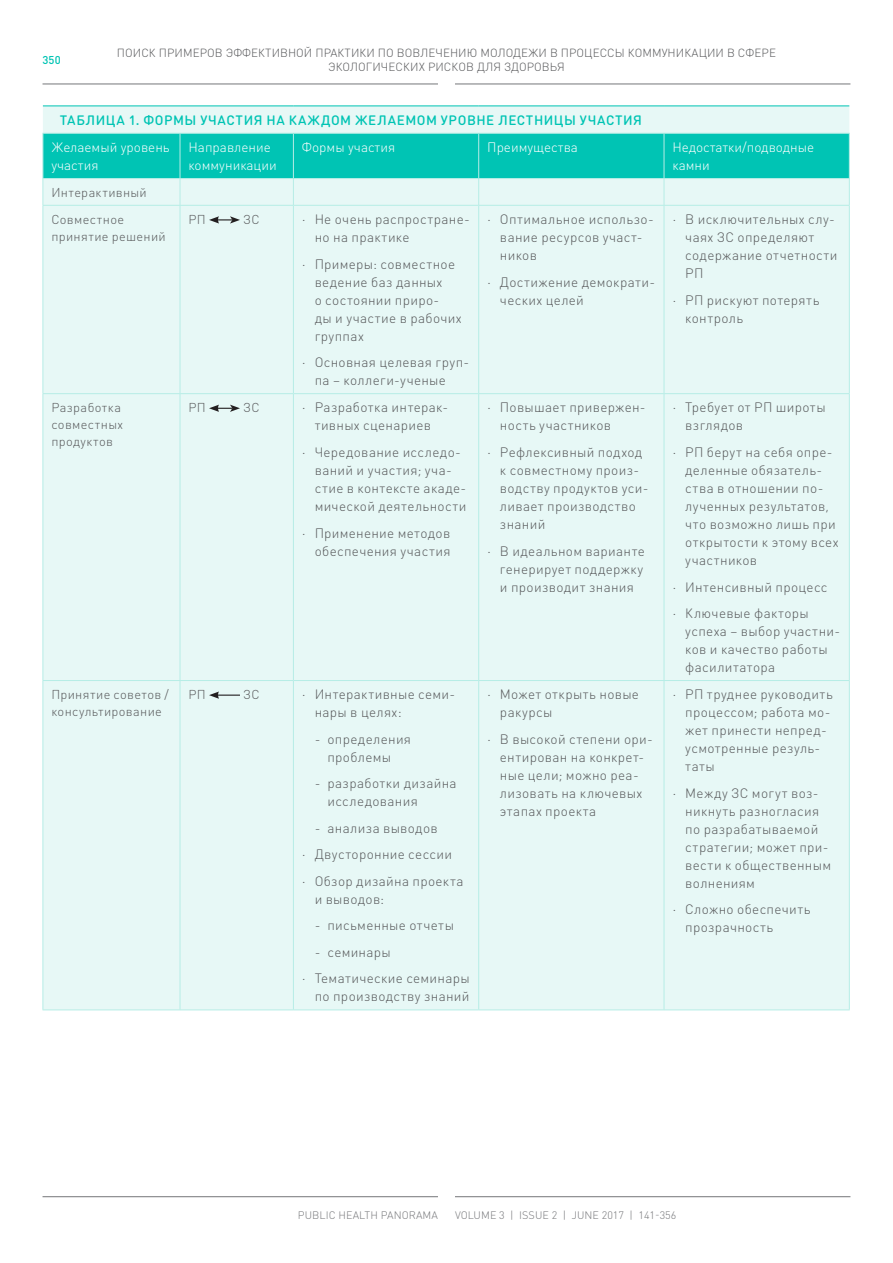
<style>
.page{position:relative;width:893px;height:1263px;background:#fff}
.page>*{position:absolute;margin:0;border:0;box-sizing:border-box;transform-origin:0 0}
.t1{font:300 13.5px/18px "DIN Round Pro";letter-spacing:.025em;color:#57585a}
.TABLE_HEADER{font:300 13.5px/18px "DIN Round Pro";color:#fff}
.TABLE_TITLE{font:500 13.5px "DIN Round Pro";letter-spacing:.045em;color:#00c4b4}
.TABLE_BODY_RU{font:300 12.75px/17.2px "DIN Round Pro";letter-spacing:.025em;color:#57585a}
.t2{font:300 11.7px/14.1px "DIN Round Pro";letter-spacing:.005em;color:#57585a;text-align:center}
.t3{font:500 11.25px "DIN Round Pro";color:#00c4b4}
.t4{font:300 10.8px "DIN Round Pro";letter-spacing:.005em;color:#757679}
</style>
<div class="page">
<hr style="left:43px;top:84px;width:395px;height:1px;background:#757679">
<hr style="left:455px;top:84px;width:395px;height:1px;background:#757679">
<hr style="left:43px;top:1196px;width:395px;height:1px;background:#757679">
<hr style="left:455px;top:1196px;width:395px;height:1px;background:#757679">
<div style="left:43px;top:107px;width:806px;height:902px;background:#e7f8f6"></div>
<hr style="left:43px;top:205px;width:137px;height:1px;background:#b6ede6">
<hr style="left:180px;top:205px;width:113px;height:1px;background:#b6ede6">
<hr style="left:180px;top:206px;width:1px;height:187px;background:#b6ede6">
<hr style="left:293px;top:205px;width:186px;height:1px;background:#b6ede6">
<hr style="left:293px;top:206px;width:1px;height:187px;background:#b6ede6">
<hr style="left:479px;top:205px;width:185px;height:1px;background:#b6ede6">
<hr style="left:478px;top:206px;width:1px;height:187px;background:#b6ede6">
<hr style="left:664px;top:205px;width:186px;height:1px;background:#b6ede6">
<hr style="left:664px;top:206px;width:1px;height:187px;background:#b6ede6">
<hr style="left:43px;top:393px;width:137px;height:1px;background:#b6ede6">
<hr style="left:180px;top:393px;width:113px;height:1px;background:#b6ede6">
<hr style="left:180px;top:394px;width:1px;height:286px;background:#b6ede6">
<hr style="left:293px;top:393px;width:186px;height:1px;background:#b6ede6">
<hr style="left:293px;top:394px;width:1px;height:286px;background:#b6ede6">
<hr style="left:479px;top:393px;width:185px;height:1px;background:#b6ede6">
<hr style="left:478px;top:394px;width:1px;height:286px;background:#b6ede6">
<hr style="left:664px;top:393px;width:186px;height:1px;background:#b6ede6">
<hr style="left:664px;top:394px;width:1px;height:286px;background:#b6ede6">
<hr style="left:43px;top:680px;width:137px;height:1px;background:#b6ede6">
<hr style="left:180px;top:680px;width:113px;height:1px;background:#b6ede6">
<hr style="left:180px;top:681px;width:1px;height:328px;background:#b6ede6">
<hr style="left:293px;top:680px;width:186px;height:1px;background:#b6ede6">
<hr style="left:293px;top:681px;width:1px;height:328px;background:#b6ede6">
<hr style="left:479px;top:680px;width:185px;height:1px;background:#b6ede6">
<hr style="left:478px;top:681px;width:1px;height:328px;background:#b6ede6">
<hr style="left:664px;top:680px;width:186px;height:1px;background:#b6ede6">
<hr style="left:664px;top:681px;width:1px;height:328px;background:#b6ede6">
<hr style="left:43px;top:1009px;width:137px;height:1px;background:#b6ede6">
<hr style="left:180px;top:1009px;width:113px;height:1px;background:#b6ede6">
<hr style="left:293px;top:1009px;width:186px;height:1px;background:#b6ede6">
<hr style="left:479px;top:1009px;width:185px;height:1px;background:#b6ede6">
<hr style="left:664px;top:1009px;width:186px;height:1px;background:#b6ede6">
<hr style="left:43px;top:106px;width:137px;height:1px;background:#00c4b4">
<hr style="left:180px;top:106px;width:113px;height:1px;background:#00c4b4">
<hr style="left:293px;top:106px;width:186px;height:1px;background:#00c4b4">
<hr style="left:479px;top:106px;width:185px;height:1px;background:#00c4b4">
<hr style="left:664px;top:106px;width:185px;height:1px;background:#00c4b4">
<svg style="left:43px;top:133px;width:807px;height:72px;background:#58d7cd"></svg>
<hr style="left:43px;top:206px;width:1px;height:187px;background:#b6ede6">
<hr style="left:849px;top:206px;width:1px;height:187px;background:#b6ede6">
<hr style="left:43px;top:394px;width:1px;height:286px;background:#b6ede6">
<hr style="left:849px;top:394px;width:1px;height:286px;background:#b6ede6">
<hr style="left:43px;top:681px;width:1px;height:328px;background:#b6ede6">
<hr style="left:849px;top:681px;width:1px;height:328px;background:#b6ede6">
<svg style="left:209px;top:216px;width:31px;height:8px"></svg>
<svg style="left:209px;top:405px;width:31px;height:7px"></svg>
<hr style="left:217px;top:694px;width:23px;height:2px;background:#231f20">
<svg style="left:209px;top:691px;width:10px;height:8px"></svg>
<p class="t3" style="left:43px;top:52px;width:20px">350</p>
<p class="t2" style="left:117px;top:45px;width:660px">ПОИСК ПРИМЕРОВ ЭФФЕКТИВНОЙ ПРАКТИКИ ПО ВОВЛЕЧЕНИЮ МОЛОДЕЖИ В ПРОЦЕССЫ КОММУНИКАЦИИ В СФЕРЕ<br>ЭКОЛОГИЧЕСКИХ РИСКОВ ДЛЯ ЗДОРОВЬЯ</p>
<p class="TABLE_TITLE" style="left:60px;top:111px;width:584px">ТАБЛИЦА 1. ФОРМЫ УЧАСТИЯ НА КАЖДОМ ЖЕЛАЕМОМ УРОВНЕ ЛЕСТНИЦЫ УЧАСТИЯ</p>
<p class="TABLE_HEADER" style="left:51px;top:138px;width:120px">Желаемый уровень участия</p>
<p class="TABLE_HEADER" style="left:189px;top:138px;width:90px">Направление коммуникации</p>
<p class="TABLE_HEADER" style="left:302px;top:138px;width:95px">Формы участия</p>
<p class="TABLE_HEADER" style="left:487px;top:138px;width:92px">Преимущества</p>
<p class="TABLE_HEADER" style="left:672px;top:138px;width:143px">Недостатки/подводные камни</p>
<p class="TABLE_BODY_RU" style="left:51px;top:183px;width:97px">Интерактивный</p>
<p class="TABLE_BODY_RU" style="left:51px;top:210px;width:116px">Совместное принятие решений</p>
<p class="TABLE_BODY_RU" style="left:189px;top:210px;width:19px">РП</p>
<p class="TABLE_BODY_RU" style="left:243px;top:210px;width:18px">ЗС</p>
<p class="t1" style="left:315px;top:210px;width:157px;text-indent:-13px">· Не очень распростране&shy;но на практике</p>
<p class="t1" style="left:315px;top:254px;width:149px;text-indent:-13px">· Примеры: совместное ведение баз данных<br>о состоянии приро-<br>ды и участие в рабочих группах</p>
<p class="t1" style="left:315px;top:353px;width:156px;text-indent:-13px">· Основная целевая груп&shy;па – коллеги-ученые</p>
<p class="t1" style="left:500px;top:210px;width:155px;text-indent:-13px">· Оптимальное использо&shy;вание ресурсов участ&shy;ников</p>
<p class="t1" style="left:500px;top:272px;width:157px;text-indent:-13px">· Достижение демократи&shy;ческих целей</p>
<p class="t1" style="left:685px;top:210px;width:154px;text-indent:-13px">· В исключительных слу&shy;чаях ЗС определяют содержание отчетности<br>РП</p>
<p class="t1" style="left:685px;top:290px;width:136px;text-indent:-13px">· РП рискуют потерять контроль</p>
<p class="TABLE_BODY_RU" style="left:51px;top:398px;width:73px">Разработка совместных продуктов</p>
<p class="TABLE_BODY_RU" style="left:189px;top:398px;width:19px">РП</p>
<p class="TABLE_BODY_RU" style="left:243px;top:398px;width:18px">ЗС</p>
<p class="t1" style="left:302px;top:398px;width:148px;text-align:center">· Разработка интерак&shy;тивных сценариев</p>
<p class="t1" style="left:315px;top:443px;width:153px;text-indent:-13px">· Чередование исследо&shy;ваний и участия; уча&shy;стие в контексте акаде&shy;мической деятельности</p>
<p class="t1" style="left:302px;top:523px;width:150px;text-align:right">· Применение методов обеспечения участия</p>
<p class="t1" style="left:500px;top:398px;width:147px;text-indent:-13px">· Повышает привержен&shy;ность участников</p>
<p class="t1" style="left:500px;top:443px;width:150px;text-indent:-13px">· Рефлексивный подход к совместному произ&shy;водству продуктов уси&shy;ливает производство знаний</p>
<p class="t1" style="left:500px;top:541px;width:146px;text-align:justify;text-indent:-13px">· В идеальном варианте генерирует поддержку и производит знания</p>
<p class="TABLE_BODY_RU" style="left:51px;top:685px;width:119px">Принятие советов / консультирование</p>
<p class="TABLE_BODY_RU" style="left:189px;top:685px;width:19px">РП</p>
<p class="TABLE_BODY_RU" style="left:243px;top:685px;width:18px">ЗС</p>
<p class="t1" style="left:315px;top:685px;width:142px;text-indent:-13px">· Интерактивные семи&shy;нары в целях:</p>
<p class="t1" style="left:315px;top:730px;width:98px;text-align:center">- определения проблемы</p>
<p class="t1" style="left:327px;top:774px;width:131px;text-indent:-13px">- разработки дизайна исследования</p>
<p class="t1" style="left:315px;top:819px;width:124px">- анализа выводов</p>
<p class="t1" style="left:302px;top:845px;width:152px">· Двусторонние сессии</p>
<p class="t1" style="left:315px;top:872px;width:150px;text-indent:-13px">· Обзор дизайна проекта и выводов:</p>
<p class="t1" style="left:315px;top:916px;width:141px">- письменные отчеты</p>
<p class="t1" style="left:315px;top:943px;width:78px">- семинары</p>
<p class="t1" style="left:302px;top:969px;width:169px;text-align:right">· Тематические семинары по производству знаний</p>
<p class="t1" style="left:500px;top:685px;width:141px;text-indent:-13px">· Может открыть новые ракурсы</p>
<p class="t1" style="left:500px;top:730px;width:154px;text-indent:-13px">· В высокой степени ори&shy;ентирован на конкрет&shy;ные цели; можно реа&shy;лизовать на ключевых этапах проекта</p>
<p class="t1" style="left:685px;top:398px;width:142px;text-indent:-13px">· Требует от РП широты взглядов</p>
<p class="t1" style="left:685px;top:443px;width:155px;text-indent:-13px">· РП берут на себя опре&shy;деленные обязатель&shy;ства в отношении по&shy;лученных результатов, что возможно лишь при открытости к этому всех участников</p>
<p class="t1" style="left:672px;top:577px;width:156px">· Интенсивный процесс</p>
<p class="t1" style="left:685px;top:604px;width:156px;text-indent:-13px">· Ключевые факторы успеха – выбор участни&shy;ков и качество работы фасилитатора</p>
<p class="t1" style="left:685px;top:685px;width:149px;text-indent:-13px">· РП труднее руководить процессом; работа мо&shy;жет принести непред&shy;усмотренные резуль&shy;таты</p>
<p class="t1" style="left:685px;top:784px;width:147px;text-indent:-13px">· Между ЗС могут воз&shy;никнуть разногласия по разрабатываемой стратегии; может при&shy;вести к общественным волнениям</p>
<p class="t1" style="left:685px;top:900px;width:127px;text-indent:-13px">· Сложно обеспечить прозрачность</p>
<p class="t4" style="left:298px;top:1208px;width:142px">PUBLIC HEALTH PANORAMA</p>
<p class="t4" style="left:455px;top:1208px;width:223px">VOLUME 3 | ISSUE 2 | JUNE 2017 | 141-356</p>
</div>
